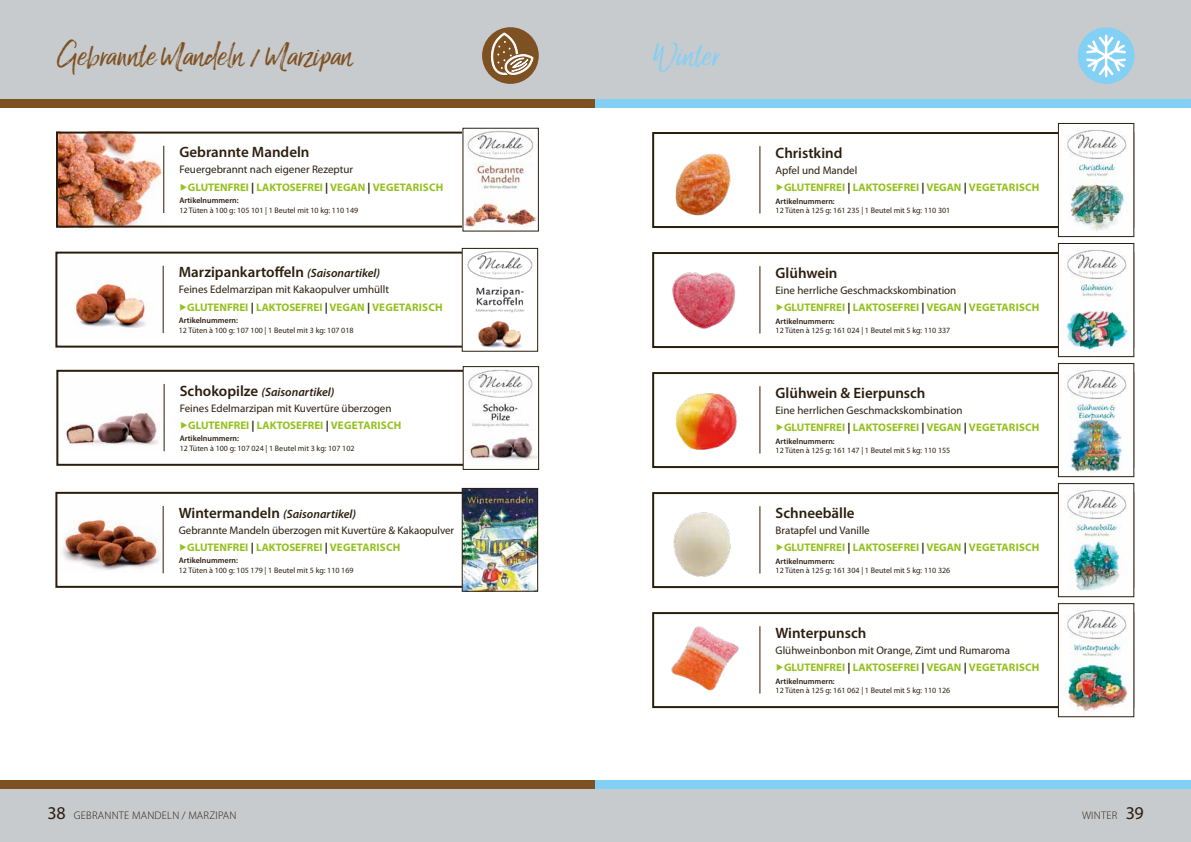
<style>
.page{position:relative;width:1191px;height:842px;background:#fff}
.page>*{position:absolute;margin:0;border:0;box-sizing:border-box;transform-origin:0 0}
.t1{font:37px "Lucky Fellas";color:#7e5122}
.t2{font:37px "Lucky Fellas";color:#83d0f5}
.t3{font:600 15px "Myriad Pro";color:#2c1e0e}
.t4{font:italic 600 12px "Myriad Pro";color:#2c1e0e}
.t5{font:700 11px/17.2px "Myriad Pro";color:#95c11f}
.t6{font:11px/17.2px "Myriad Pro";color:#2c1e0e}
.t7{font:300 11px "Myriad Pro";letter-spacing:.02em;color:#2c1e0e}
.t8{font:8px "Myriad Pro";color:#2c1e0e}
.t9{font:600 8px "Myriad Pro";color:#2c1e0e}
.s1{font-weight:400;color:#2c1e0e}
.s2{color:#2c1e0e}
.s3{font-style:italic;font-size:12px}
.s4{color:#95c11f}
.s5{font-weight:700;color:#95c11f}
.s6{font-weight:700}
.s7{font-style:normal;font-size:15px}
.s8{font-weight:400;font-size:18px}
</style>
<div class="page">
<div style="left:0;top:784px;width:1191px;height:58px;background:#c8cbce"></div>
<div style="left:0;top:0;width:1191px;height:104px;background:#c8cbce"></div>
<div style="left:0;top:99px;width:595px;height:9px;background:#7e5122"></div>
<div style="left:0;top:780px;width:595px;height:9px;background:#7e5122"></div>
<div style="left:482px;top:27px;width:57px;height:57px;background:#7e5122;border-radius:50%"></div>
<svg style="left:491px;top:32px;width:42px;height:43px"></svg>
<div style="left:595px;top:99px;width:596px;height:9px;background:#83d0f5"></div>
<div style="left:595px;top:780px;width:596px;height:9px;background:#83d0f5"></div>
<div style="left:1077px;top:27px;width:57px;height:57px;background:#83d0f5;border-radius:50%"></div>
<svg style="left:1086px;top:35px;width:40px;height:42px"></svg>
<div style="left:652px;top:132px;width:482px;height:96px;border:2px solid #2c1e0e"></div>
<div style="left:652px;top:252px;width:482px;height:96px;border:2px solid #2c1e0e"></div>
<div style="left:652px;top:372px;width:482px;height:96px;border:2px solid #2c1e0e"></div>
<div style="left:652px;top:492px;width:482px;height:96px;border:2px solid #2c1e0e"></div>
<div style="left:652px;top:612px;width:482px;height:96px;border:2px solid #2c1e0e"></div>
<hr style="left:759px;top:146px;width:1px;height:67px;background:#2c1e0e">
<hr style="left:759px;top:266px;width:1px;height:67px;background:#2c1e0e">
<hr style="left:759px;top:386px;width:1px;height:67px;background:#2c1e0e">
<hr style="left:759px;top:506px;width:1px;height:67px;background:#2c1e0e">
<hr style="left:759px;top:626px;width:1px;height:67px;background:#2c1e0e">
<img style="left:675px;top:153px;width:56px;height:63px">
<img style="left:672px;top:272px;width:64px;height:57px">
<img style="left:676px;top:393px;width:62px;height:57px">
<img style="left:673px;top:512px;width:58px;height:65px">
<img style="left:671px;top:626px;width:68px;height:65px">
<img style="left:1060px;top:130px;width:72px;height:101px">
<div style="left:1058px;top:123px;width:76px;height:114px;border:1px solid #2c1e0e"></div>
<img style="left:1060px;top:250px;width:72px;height:102px">
<div style="left:1058px;top:243px;width:76px;height:114px;border:1px solid #2c1e0e"></div>
<img style="left:1060px;top:370px;width:72px;height:103px">
<div style="left:1058px;top:363px;width:76px;height:114px;border:1px solid #2c1e0e"></div>
<img style="left:1060px;top:490px;width:72px;height:101px">
<div style="left:1058px;top:483px;width:76px;height:114px;border:1px solid #2c1e0e"></div>
<img style="left:1060px;top:610px;width:72px;height:103px">
<div style="left:1058px;top:603px;width:76px;height:114px;border:1px solid #2c1e0e"></div>
<div style="left:56px;top:370px;width:482px;height:96px;border:2px solid #2c1e0e"></div>
<div style="left:55px;top:252px;width:482px;height:96px;border:2px solid #2c1e0e"></div>
<div style="left:55px;top:492px;width:482px;height:96px;border:2px solid #2c1e0e"></div>
<img style="left:63px;top:383px;width:102px;height:66px">
<img style="left:73px;top:281px;width:75px;height:47px">
<img style="left:60px;top:506px;width:103px;height:66px">
<hr style="left:164px;top:384px;width:1px;height:67px;background:#2c1e0e">
<hr style="left:163px;top:266px;width:1px;height:67px;background:#2c1e0e">
<hr style="left:163px;top:506px;width:1px;height:67px;background:#2c1e0e">
<img style="left:59px;top:135px;width:105px;height:90px">
<div style="left:56px;top:132px;width:482px;height:96px;border:2px solid #2c1e0e"></div>
<hr style="left:163px;top:146px;width:1px;height:67px;background:#2c1e0e">
<img style="left:464px;top:130px;width:73px;height:100px">
<img style="left:465px;top:369px;width:72px;height:97px">
<div style="left:463px;top:366px;width:76px;height:104px;border:1px solid #2c1e0e"></div>
<img style="left:464px;top:251px;width:72px;height:98px">
<div style="left:462px;top:248px;width:76px;height:104px;border:1px solid #2c1e0e"></div>
<img style="left:464px;top:490px;width:72px;height:100px">
<div style="left:462px;top:488px;width:76px;height:104px;border:1px solid #2c1e0e"></div>
<h1 class="t1" style="left:57px;top:35px;width:296px">Gebrannte Mandeln / Marzipan</h1>
<h1 class="t2" style="left:652px;top:35px;width:67px">Winter</h1>
<h2 class="t3" style="left:179px;top:143px;width:132px">Gebrannte Mandeln</h2>
<h3 class="t5" style="left:179px;top:161px;width:265px"><span class="s1">Feuergebrannt nach eigener Rezeptur<br></span>▶GLUTENFREI <span class="s2">|</span> LAKTOSEFREI <span class="s2">|</span> VEGAN <span class="s2">|</span> VEGETARISCH</h3>
<p class="t9" style="left:179px;top:195px;width:61px">Artikelnummern:</p>
<p class="t8" style="left:179px;top:205px;width:180px">12 Tüten à 100 g: 105 101 | 1 Beutel mit 10 kg: 110 149</p>
<h2 class="t3" style="left:179px;top:263px;width:203px">Marzipankartoffeln <span class="s3">(Saisonartikel)</span></h2>
<h3 class="t6" style="left:179px;top:281px;width:265px">Feines Edelmarzipan mit Kakaopulver umhüllt <span class="s4">▶</span><span class="s5">GLUTENFREI</span> <span class="s6">|</span> <span class="s5">LAKTOSEFREI</span> <span class="s6">|</span> <span class="s5">VEGAN</span> <span class="s6">|</span> <span class="s5">VEGETARISCH</span></h3>
<p class="t9" style="left:179px;top:315px;width:61px">Artikelnummern:</p>
<p class="t8" style="left:179px;top:325px;width:176px">12 Tüten à 100 g: 107 100 | 1 Beutel mit 3 kg: 107 018</p>
<h3 class="t4" style="left:180px;top:384px;width:156px"><span class="s7">Schokopilze</span> (Saisonartikel)</h3>
<h3 class="t6" style="left:180px;top:399px;width:223px">Feines Edelmarzipan mit Kuvertüre überzogen <span class="s4">▶</span><span class="s5">GLUTENFREI</span> <span class="s6">|</span> <span class="s5">LAKTOSEFREI</span> <span class="s6">|</span> <span class="s5">VEGETARISCH</span></h3>
<p class="t9" style="left:180px;top:434px;width:61px">Artikelnummern:</p>
<p class="t8" style="left:180px;top:443px;width:176px">12 Tüten à 100 g: 107 024 | 1 Beutel mit 3 kg: 107 102</p>
<h3 class="t4" style="left:179px;top:506px;width:179px"><span class="s7">Wintermandeln</span> (Saisonartikel)</h3>
<h3 class="t6" style="left:179px;top:521px;width:277px">Gebrannte Mandeln überzogen mit Kuvertüre &amp; Kakaopulver <span class="s4">▶</span><span class="s5">GLUTENFREI</span> <span class="s6">|</span> <span class="s5">LAKTOSEFREI</span> <span class="s6">|</span> <span class="s5">VEGETARISCH</span></h3>
<p class="t9" style="left:179px;top:556px;width:61px">Artikelnummern:</p>
<p class="t8" style="left:179px;top:565px;width:176px">12 Tüten à 100 g: 105 179 | 1 Beutel mit 5 kg: 110 169</p>
<h2 class="t3" style="left:775px;top:143px;width:69px">Christkind</h2>
<h3 class="t5" style="left:775px;top:161px;width:265px"><span class="s1">Apfel und Mandel<br></span>▶GLUTENFREI <span class="s2">|</span> LAKTOSEFREI <span class="s2">|</span> VEGAN <span class="s2">|</span> VEGETARISCH</h3>
<p class="t9" style="left:775px;top:196px;width:61px">Artikelnummern:</p>
<p class="t8" style="left:775px;top:206px;width:176px">12 Tüten à 125 g: 161 235 | 1 Beutel mit 5 kg: 110 301</p>
<h2 class="t3" style="left:775px;top:263px;width:63px">Glühwein</h2>
<h3 class="t5" style="left:775px;top:281px;width:265px"><span class="s1">Eine herrliche Geschmackskombination<br></span>▶GLUTENFREI <span class="s2">|</span> LAKTOSEFREI <span class="s2">|</span> VEGAN <span class="s2">|</span> VEGETARISCH</h3>
<p class="t9" style="left:775px;top:316px;width:61px">Artikelnummern:</p>
<p class="t8" style="left:775px;top:326px;width:176px">12 Tüten à 125 g: 161 024 | 1 Beutel mit 5 kg: 110 337</p>
<h2 class="t3" style="left:775px;top:383px;width:151px">Glühwein &amp; Eierpunsch</h2>
<h3 class="t5" style="left:775px;top:401px;width:265px"><span class="s1">Eine herrlichen Geschmackskombination<br></span>▶GLUTENFREI <span class="s2">|</span> LAKTOSEFREI <span class="s2">|</span> VEGAN <span class="s2">|</span> VEGETARISCH</h3>
<p class="t9" style="left:775px;top:436px;width:61px">Artikelnummern:</p>
<p class="t8" style="left:775px;top:446px;width:176px">12 Tüten à 125 g: 161 147 | 1 Beutel mit 5 kg: 110 155</p>
<h2 class="t3" style="left:775px;top:503px;width:81px">Schneebälle</h2>
<h3 class="t5" style="left:775px;top:521px;width:265px"><span class="s1">Bratapfel und Vanille<br></span>▶GLUTENFREI <span class="s2">|</span> LAKTOSEFREI <span class="s2">|</span> VEGAN <span class="s2">|</span> VEGETARISCH</h3>
<p class="t9" style="left:775px;top:556px;width:61px">Artikelnummern:</p>
<p class="t8" style="left:775px;top:566px;width:176px">12 Tüten à 125 g: 161 304 | 1 Beutel mit 5 kg: 110 326</p>
<h2 class="t3" style="left:775px;top:623px;width:92px">Winterpunsch</h2>
<h3 class="t6" style="left:775px;top:641px;width:265px">Glühweinbonbon mit Orange, Zimt und Rumaroma <span class="s4">▶</span><span class="s5">GLUTENFREI</span> <span class="s6">|</span> <span class="s5">LAKTOSEFREI</span> <span class="s6">|</span> <span class="s5">VEGAN</span> <span class="s6">|</span> <span class="s5">VEGETARISCH</span></h3>
<p class="t9" style="left:775px;top:676px;width:61px">Artikelnummern:</p>
<p class="t8" style="left:775px;top:686px;width:176px">12 Tüten à 125 g: 161 062 | 1 Beutel mit 5 kg: 110 126</p>
<h3 class="t7" style="left:48px;top:810px;width:190px"><span class="s8">38</span> GEBRANNTE MANDELN / MARZIPAN</h3>
<h3 class="t7" style="left:1082px;top:810px;width:63px">WINTER <span class="s8">39</span></h3>
</div>
